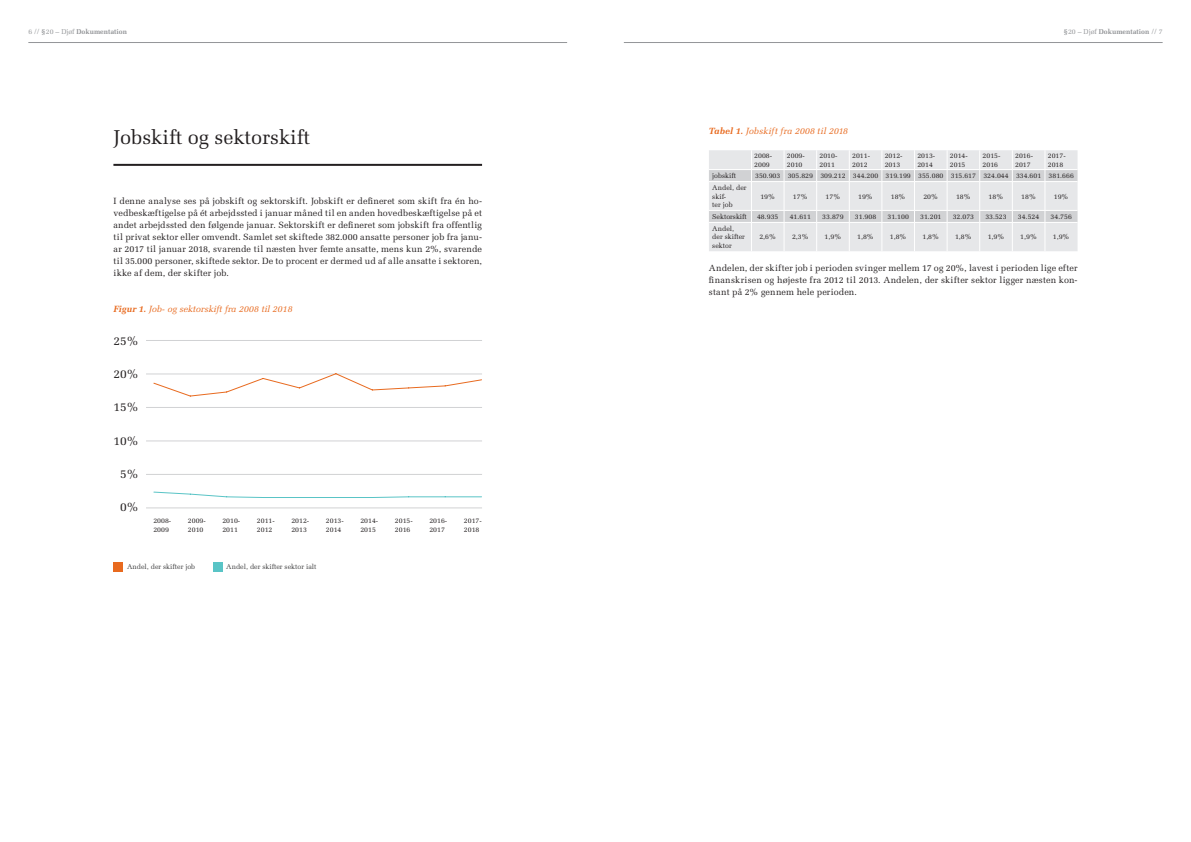
<style>
.page{position:relative;width:1191px;height:842px;background:#fff}
.page>*{position:absolute;margin:0;border:0;box-sizing:border-box;transform-origin:0 0}
.Overskrifter{font:20px "Melior LT Std";color:#231f20}
.brød_9_12{font:12px "Melior LT Std";color:#231f20}
.Brødtekst{font:9px/12px "Melior LT Std";letter-spacing:.01em;color:#231f20;text-align:justify}
.Brødtekst-2{font:italic 9px "Melior LT Std";color:#e86a1f}
.brød_9_12-2{font:7px/8.4px "Melior LT Std";color:#231f20}
.t1{font:700 7px "Melior LT Std";color:#939598}
.brød_9_12-3{font:7px "Melior LT Std";color:#3e3e3f}
.s1{font-weight:400}
.s2{font-weight:700}
</style>
<div class="page">
<hr style="left:28px;top:42px;width:539px;height:1px;background:#939598">
<hr style="left:624px;top:42px;width:538px;height:1px;background:#939598">
<hr style="left:113px;top:164px;width:369px;height:2px;background:#231f20">
<svg style="left:709px;top:150px;width:368px;height:101px;background:#e3e4e6"></svg>
<div style="left:113px;top:562px;width:10px;height:10px;background:#e86a1f"></div>
<div style="left:213px;top:562px;width:10px;height:10px;background:#59c4c6"></div>
<hr style="left:146px;top:340px;width:336px;height:1px;background:#d1d2d4">
<hr style="left:146px;top:374px;width:336px;height:1px;background:#d1d2d4">
<hr style="left:146px;top:407px;width:336px;height:1px;background:#d1d2d4">
<hr style="left:146px;top:441px;width:336px;height:1px;background:#d1d2d4">
<hr style="left:146px;top:474px;width:336px;height:1px;background:#d1d2d4">
<hr style="left:146px;top:508px;width:336px;height:1px;background:#d1d2d4">
<svg style="left:153px;top:491px;width:329px;height:7px"></svg>
<svg style="left:153px;top:373px;width:329px;height:24px"></svg>
<p class="t1" style="left:28px;top:27px;width:100px"><span class="s1">6 //</span> §<span class="s1">20 – Djøf</span> Dokumentation</p>
<p class="t1" style="left:1064px;top:27px;width:100px">§<span class="s1">20 – Djøf</span> Dokumentation <span class="s1">// 7</span></p>
<p class="Overskrifter" style="left:113px;top:125px;width:198px">Jobskift og sektorskift</p>
<p class="Brødtekst" style="left:113px;top:195px;width:370px">I denne analyse ses på jobskift og sektorskift. Jobskift er defineret som skift fra én ho&shy;vedbeskæftigelse på ét arbejdssted i januar måned til en anden hovedbeskæftigelse på et andet arbejdssted den følgende januar. Sektorskift er defineret som jobskift fra offentlig til privat sektor eller omvendt. Samlet set skiftede 382.000 ansatte personer job fra janu&shy;ar 2017 til januar 2018, svarende til næsten hver femte ansatte, mens kun 2%, svarende til 35.000 personer, skiftede sektor. De to procent er dermed ud af alle ansatte i sektoren, ikke af dem, der skifter job.</p>
<p class="Brødtekst-2" style="left:113px;top:304px;width:181px"><span class="s2">Figur 1.</span> Job- og sektorskift fra 2008 til 2018</p>
<p class="brød_9_12" style="left:113px;top:334px;width:27px">25%</p>
<p class="brød_9_12" style="left:113px;top:367px;width:27px">20%</p>
<p class="brød_9_12" style="left:113px;top:400px;width:27px">15%</p>
<p class="brød_9_12" style="left:113px;top:434px;width:27px">10%</p>
<p class="brød_9_12" style="left:120px;top:467px;width:20px">5%</p>
<p class="brød_9_12" style="left:120px;top:500px;width:20px">0%</p>
<p class="brød_9_12-2" style="left:153px;top:517px;width:19px">2008-</p>
<p class="brød_9_12-2" style="left:153px;top:525px;width:17px">2009</p>
<p class="brød_9_12-2" style="left:188px;top:517px;width:19px">2009-</p>
<p class="brød_9_12-2" style="left:188px;top:525px;width:17px">2010</p>
<p class="brød_9_12-2" style="left:222px;top:517px;width:19px">2010-</p>
<p class="brød_9_12-2" style="left:222px;top:525px;width:17px">2011</p>
<p class="brød_9_12-2" style="left:257px;top:517px;width:19px">2011-</p>
<p class="brød_9_12-2" style="left:257px;top:525px;width:17px">2012</p>
<p class="brød_9_12-2" style="left:291px;top:517px;width:19px">2012-</p>
<p class="brød_9_12-2" style="left:291px;top:525px;width:17px">2013</p>
<p class="brød_9_12-2" style="left:326px;top:517px;width:19px">2013-</p>
<p class="brød_9_12-2" style="left:326px;top:525px;width:17px">2014</p>
<p class="brød_9_12-2" style="left:360px;top:517px;width:19px">2014-</p>
<p class="brød_9_12-2" style="left:360px;top:525px;width:17px">2015</p>
<p class="brød_9_12-2" style="left:395px;top:517px;width:19px">2015-</p>
<p class="brød_9_12-2" style="left:395px;top:525px;width:17px">2016</p>
<p class="brød_9_12-2" style="left:429px;top:517px;width:19px">2016-</p>
<p class="brød_9_12-2" style="left:429px;top:525px;width:17px">2017</p>
<p class="brød_9_12-2" style="left:464px;top:517px;width:19px">2017-</p>
<p class="brød_9_12-2" style="left:464px;top:525px;width:17px">2018</p>
<p class="brød_9_12-3" style="left:127px;top:563px;width:70px">Andel, der skifter job</p>
<p class="brød_9_12-3" style="left:226px;top:563px;width:92px">Andel, der skifter sektor ialt</p>
<p class="Brødtekst-2" style="left:709px;top:126px;width:140px"><span class="s2">Tabel 1.</span> Jobskift fra 2008 til 2018</p>
<p class="brød_9_12-2" style="left:754px;top:152px;width:19px">2008-<br>2009</p>
<p class="brød_9_12-2" style="left:787px;top:152px;width:19px">2009-<br>2010</p>
<p class="brød_9_12-2" style="left:819px;top:152px;width:19px">2010-<br>2011</p>
<p class="brød_9_12-2" style="left:852px;top:152px;width:19px">2011-<br>2012</p>
<p class="brød_9_12-2" style="left:884px;top:152px;width:19px">2012-<br>2013</p>
<p class="brød_9_12-2" style="left:917px;top:152px;width:19px">2013-<br>2014</p>
<p class="brød_9_12-2" style="left:950px;top:152px;width:19px">2014-<br>2015</p>
<p class="brød_9_12-2" style="left:982px;top:152px;width:19px">2015-<br>2016</p>
<p class="brød_9_12-2" style="left:1015px;top:152px;width:19px">2016-<br>2017</p>
<p class="brød_9_12-2" style="left:1047px;top:152px;width:19px">2017-<br>2018</p>
<p class="brød_9_12-2" style="left:712px;top:172px;width:25px">jobskift</p>
<p class="brød_9_12-2" style="left:755px;top:172px;width:27px">350.903</p>
<p class="brød_9_12-2" style="left:787px;top:172px;width:27px">305.829</p>
<p class="brød_9_12-2" style="left:820px;top:172px;width:27px">309.212</p>
<p class="brød_9_12-2" style="left:853px;top:172px;width:27px">344.200</p>
<p class="brød_9_12-2" style="left:885px;top:172px;width:27px">319.199</p>
<p class="brød_9_12-2" style="left:918px;top:172px;width:27px">355.080</p>
<p class="brød_9_12-2" style="left:950px;top:172px;width:27px">315.617</p>
<p class="brød_9_12-2" style="left:983px;top:172px;width:27px">324.044</p>
<p class="brød_9_12-2" style="left:1016px;top:172px;width:27px">334.601</p>
<p class="brød_9_12-2" style="left:1048px;top:172px;width:27px">381.666</p>
<p class="brød_9_12-2" style="left:712px;top:184px;width:36px">Andel, der skif-</p>
<p class="brød_9_12-2" style="left:712px;top:200px;width:22px">ter job</p>
<p class="brød_9_12-2" style="left:760px;top:192px;width:16px">19%</p>
<p class="brød_9_12-2" style="left:793px;top:192px;width:16px">17%</p>
<p class="brød_9_12-2" style="left:825px;top:192px;width:16px">17%</p>
<p class="brød_9_12-2" style="left:858px;top:192px;width:16px">19%</p>
<p class="brød_9_12-2" style="left:890px;top:192px;width:16px">18%</p>
<p class="brød_9_12-2" style="left:923px;top:192px;width:16px">20%</p>
<p class="brød_9_12-2" style="left:956px;top:192px;width:16px">18%</p>
<p class="brød_9_12-2" style="left:988px;top:192px;width:16px">18%</p>
<p class="brød_9_12-2" style="left:1021px;top:192px;width:16px">18%</p>
<p class="brød_9_12-2" style="left:1053px;top:192px;width:16px">19%</p>
<p class="brød_9_12-2" style="left:712px;top:212px;width:36px">Sektorskift</p>
<p class="brød_9_12-2" style="left:757px;top:212px;width:23px">48.935</p>
<p class="brød_9_12-2" style="left:789px;top:212px;width:23px">41.611</p>
<p class="brød_9_12-2" style="left:822px;top:212px;width:23px">33.879</p>
<p class="brød_9_12-2" style="left:855px;top:212px;width:23px">31.908</p>
<p class="brød_9_12-2" style="left:887px;top:212px;width:23px">31.100</p>
<p class="brød_9_12-2" style="left:920px;top:212px;width:23px">31.201</p>
<p class="brød_9_12-2" style="left:952px;top:212px;width:23px">32.073</p>
<p class="brød_9_12-2" style="left:985px;top:212px;width:23px">33.523</p>
<p class="brød_9_12-2" style="left:1018px;top:212px;width:23px">34.524</p>
<p class="brød_9_12-2" style="left:1050px;top:212px;width:23px">34.756</p>
<p class="brød_9_12-2" style="left:712px;top:224px;width:34px">Andel, der skifter sektor</p>
<p class="brød_9_12-2" style="left:759px;top:233px;width:18px">2,6%</p>
<p class="brød_9_12-2" style="left:792px;top:233px;width:18px">2,3%</p>
<p class="brød_9_12-2" style="left:824px;top:233px;width:18px">1,9%</p>
<p class="brød_9_12-2" style="left:857px;top:233px;width:18px">1,8%</p>
<p class="brød_9_12-2" style="left:890px;top:233px;width:18px">1,8%</p>
<p class="brød_9_12-2" style="left:922px;top:233px;width:18px">1,8%</p>
<p class="brød_9_12-2" style="left:955px;top:233px;width:18px">1,8%</p>
<p class="brød_9_12-2" style="left:987px;top:233px;width:18px">1,9%</p>
<p class="brød_9_12-2" style="left:1020px;top:233px;width:18px">1,9%</p>
<p class="brød_9_12-2" style="left:1053px;top:233px;width:18px">1,9%</p>
<p class="Brødtekst" style="left:709px;top:262px;width:370px">Andelen, der skifter job i perioden svinger mellem 17 og 20%, lavest i perioden lige efter finanskrisen og højeste fra 2012 til 2013. Andelen, der skifter sektor ligger næsten kon&shy;stant på 2% gennem hele perioden.</p>
</div>
